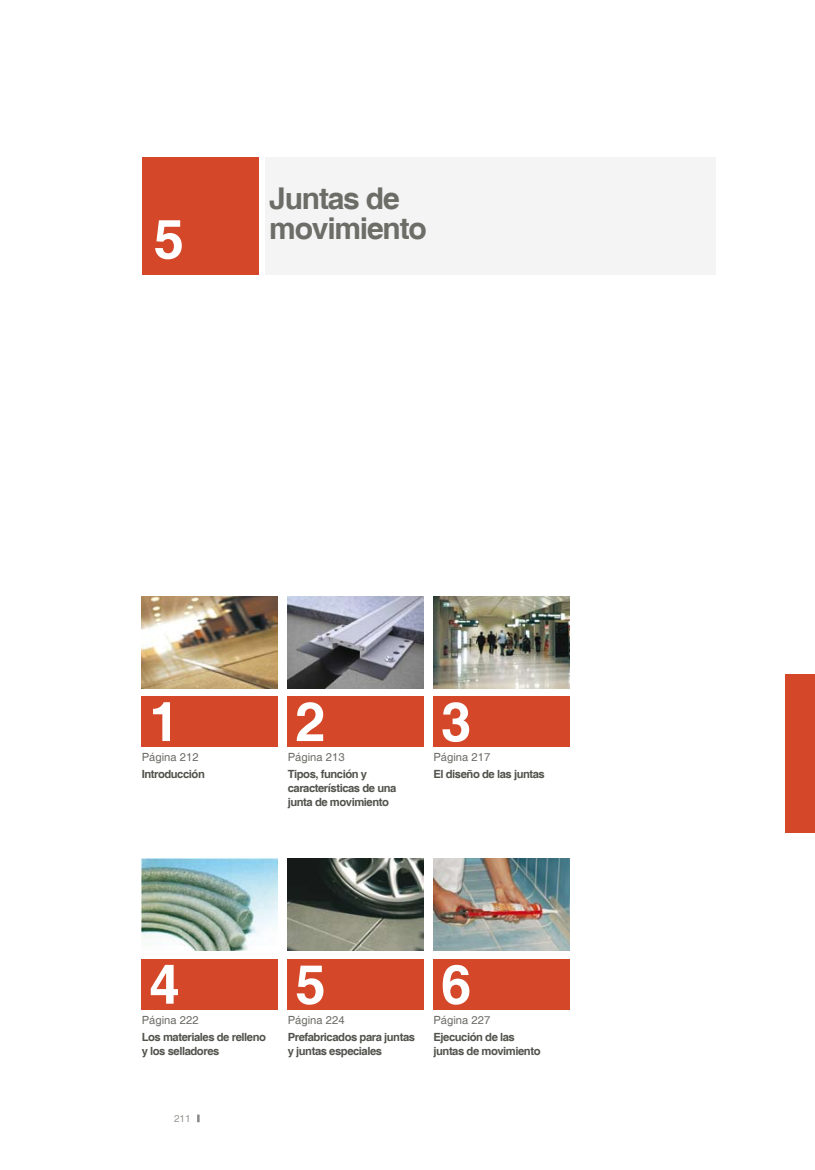
<style>
.page{position:relative;width:815px;height:1170px;background:#fff}
.page>*{position:absolute;margin:0;border:0;box-sizing:border-box;transform-origin:0 0}
.t1{font:700 54.5px "Helvetica";color:#fff}
.t2{font:700 30px/30px "Helvetica";letter-spacing:-.04em;color:#6d6d68}
.t3{font:700 11.25px/13.8px "Helvetica";letter-spacing:-.04em;color:#53534d}
.t4{font:11.25px "Helvetica";color:#6d6d68}
.t5{font:10px "Helvetica";color:#989894}
</style>
<div class="page">
<div style="left:785px;top:674px;width:30px;height:158px;background:#d44829"></div>
<svg style="left:197px;top:1114px;width:3px;height:8px"></svg>
<div style="left:288px;top:958px;width:136px;height:51px;background:#d44829"></div>
<div style="left:142px;top:958px;width:136px;height:51px;background:#d44829"></div>
<div style="left:433px;top:958px;width:137px;height:51px;background:#d44829"></div>
<div style="left:265px;top:157px;width:451px;height:118px;background:#f4f4f5"></div>
<div style="left:142px;top:157px;width:116px;height:117px;background:#d44829"></div>
<div style="left:288px;top:696px;width:136px;height:50px;background:#d44829"></div>
<div style="left:142px;top:696px;width:136px;height:50px;background:#d44829"></div>
<div style="left:433px;top:696px;width:137px;height:50px;background:#d44829"></div>
<img style="left:142px;top:596px;width:136px;height:92px">
<img style="left:433px;top:596px;width:137px;height:92px">
<img style="left:288px;top:596px;width:136px;height:92px">
<img style="left:142px;top:858px;width:136px;height:92px">
<img style="left:288px;top:858px;width:136px;height:92px">
<img style="left:433px;top:858px;width:137px;height:92px">
<h1 class="t1" style="left:154px;top:206px;width:32px">5</h1>
<h2 class="t2" style="left:269px;top:185px;width:159px">Juntas de movimiento</h2>
<h1 class="t1" style="left:149px;top:688px;width:32px">1</h1>
<h1 class="t1" style="left:295px;top:688px;width:32px">2</h1>
<h1 class="t1" style="left:441px;top:688px;width:32px">3</h1>
<p class="t4" style="left:433px;top:750px;width:58px">Página 217</p>
<p class="t3" style="left:433px;top:768px;width:113px">El diseño de las juntas</p>
<p class="t4" style="left:142px;top:750px;width:58px">Página 212</p>
<p class="t3" style="left:142px;top:768px;width:65px">Introducción</p>
<p class="t4" style="left:288px;top:750px;width:58px">Página 213</p>
<p class="t3" style="left:288px;top:768px;width:110px">Tipos, función y características de una junta de movimiento</p>
<h1 class="t1" style="left:149px;top:951px;width:32px">4</h1>
<h1 class="t1" style="left:295px;top:951px;width:32px">5</h1>
<h1 class="t1" style="left:441px;top:951px;width:32px">6</h1>
<p class="t4" style="left:433px;top:1013px;width:58px">Página 227</p>
<p class="t3" style="left:433px;top:1030px;width:109px">Ejecución de las juntas de movimiento</p>
<p class="t4" style="left:142px;top:1013px;width:58px">Página 222</p>
<p class="t3" style="left:142px;top:1030px;width:126px">Los materiales de relleno y los selladores</p>
<p class="t4" style="left:288px;top:1013px;width:58px">Página 224</p>
<p class="t3" style="left:288px;top:1030px;width:129px">Prefabricados para juntas y juntas especiales</p>
<p class="t5" style="left:174px;top:1112px;width:18px">211</p>
</div>
